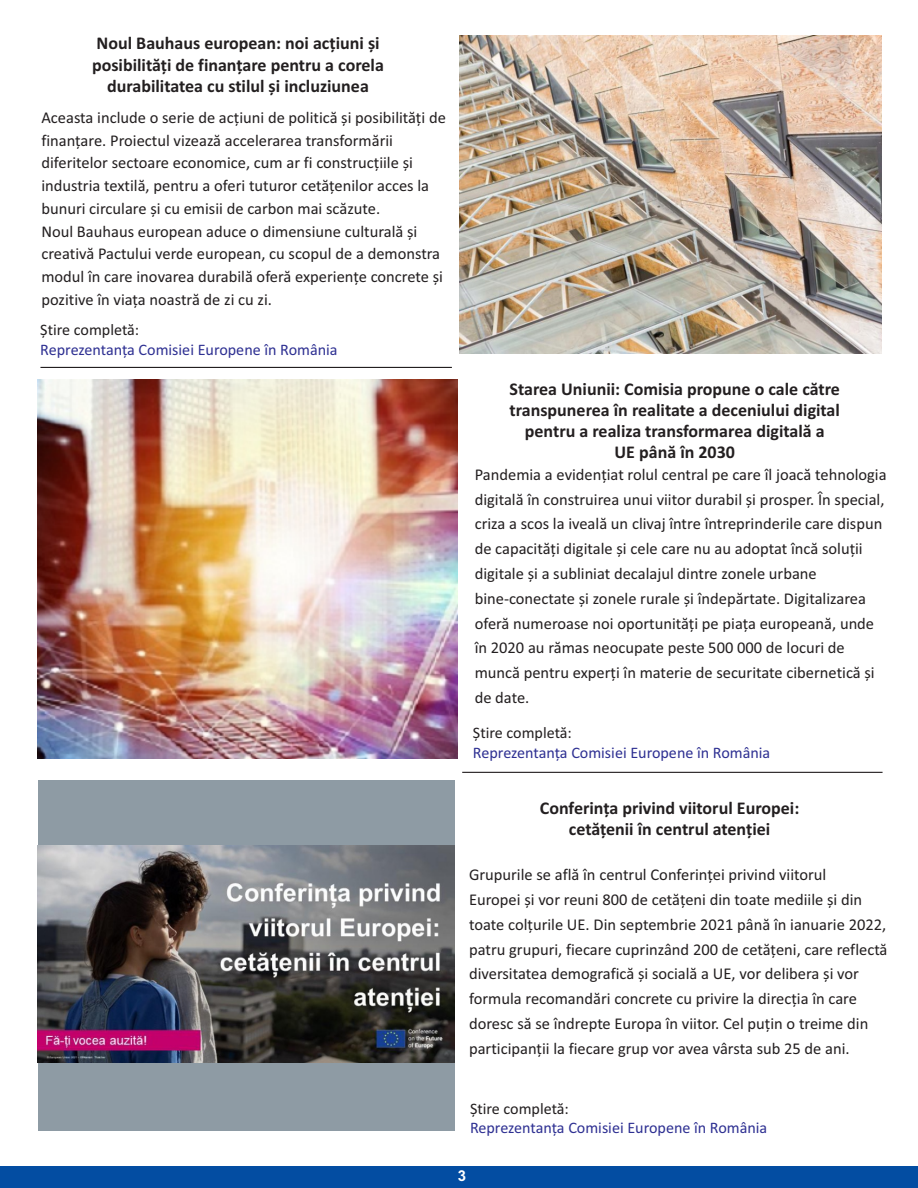
<style>
.page{position:relative;width:918px;height:1188px;background:#fff}
.page>*{position:absolute;margin:0;border:0;box-sizing:border-box;transform-origin:0 0}
.t1{font:700 18px/20.9px "Calibri";color:#231f20;text-align:center}
.t2{font:16.5px/24.8px "Calibri";color:#231f20}
.t3{font:16.05px "Calibri";color:#2e3092}
.t4{font:16.05px "Calibri";color:#231f20}
.t5{font:700 15px "Arial";color:#fff}
</style>
<div class="page">
<div style="left:38px;top:780px;width:416px;height:351px;background:#8e9ba4"></div>
<div style="left:0;top:1166px;width:918px;height:22px;background:#034da2"></div>
<hr style="left:462px;top:772px;width:421px;height:1px;background:#231f20">
<hr style="left:40px;top:367px;width:412px;height:1px;background:#231f20">
<img style="left:459px;top:35px;width:422px;height:319px">
<img style="left:37px;top:380px;width:421px;height:379px">
<img style="left:38px;top:845px;width:416px;height:218px">
<p class="t1" style="left:92px;top:33px;width:293px;line-height:21.8px">Noul Bauhaus european: noi acțiuni și posibilități de finanțare pentru a corela durabilitatea cu stilul și incluziunea</p>
<p class="t2" style="left:41px;top:107px;width:406px;line-height:22.8px">Aceasta include o serie de acțiuni de politică și posibilități de finanțare. Proiectul vizează accelerarea transformării diferitelor sectoare economice, cum ar fi construcțiile și industria textilă, pentru a oferi tuturor cetățenilor acces la bunuri circulare și cu emisii de carbon mai scăzute.<br>Noul Bauhaus european aduce o dimensiune culturală și creativă Pactului verde european, cu scopul de a demonstra modul în care inovarea durabilă oferă experiențe concrete și pozitive în viața noastră de zi cu zi.</p>
<p class="t4" style="left:40px;top:323px;width:100px">Știre completă:</p>
<p class="t3" style="left:40px;top:343px;width:299px">Reprezentanța Comisiei Europene în România</p>
<p class="t1" style="left:510px;top:380px;width:332px">Starea Uniunii: Comisia propune o cale către transpunerea în realitate a deceniului digital pentru a realiza transformarea digitală a<br>UE până în 2030</p>
<p class="t2" style="left:475px;top:463px;width:413px">Pandemia a evidențiat rolul central pe care îl joacă tehnologia digitală în construirea unui viitor durabil și prosper. În special, criza a scos la iveală un clivaj între întreprinderile care dispun de capacități digitale și cele care nu au adoptat încă soluții digitale și a subliniat decalajul dintre zonele urbane bine-conectate și zonele rurale și îndepărtate. Digitalizarea oferă numeroase noi oportunități pe piața europeană, unde în 2020 au rămas neocupate peste 500 000 de locuri de muncă pentru experți în materie de securitate cibernetică și de date.</p>
<p class="t4" style="left:473px;top:726px;width:100px">Știre completă:</p>
<p class="t3" style="left:473px;top:746px;width:299px">Reprezentanța Comisiei Europene în România</p>
<p class="t1" style="left:540px;top:799px;width:261px">Conferința privind viitorul Europei: cetățenii în centrul atenției</p>
<p class="t2" style="left:469px;top:864px;width:420px">Grupurile se află în centrul Conferinței privind viitorul<br>Europei și vor reuni 800 de cetățeni din toate mediile și din toate colțurile UE. Din septembrie 2021 până în ianuarie 2022, patru grupuri, fiecare cuprinzând 200 de cetățeni, care reflectă diversitatea demografică și socială a UE, vor delibera și vor formula recomandări concrete cu privire la direcția în care doresc să se îndrepte Europa în viitor. Cel puțin o treime din participanții la fiecare grup vor avea vârsta sub 25 de ani.</p>
<p class="t4" style="left:470px;top:1102px;width:100px">Știre completă:</p>
<p class="t3" style="left:470px;top:1121px;width:299px">Reprezentanța Comisiei Europene în România</p>
<p class="t5" style="left:458px;top:1170px;width:10px">3</p>
</div>
